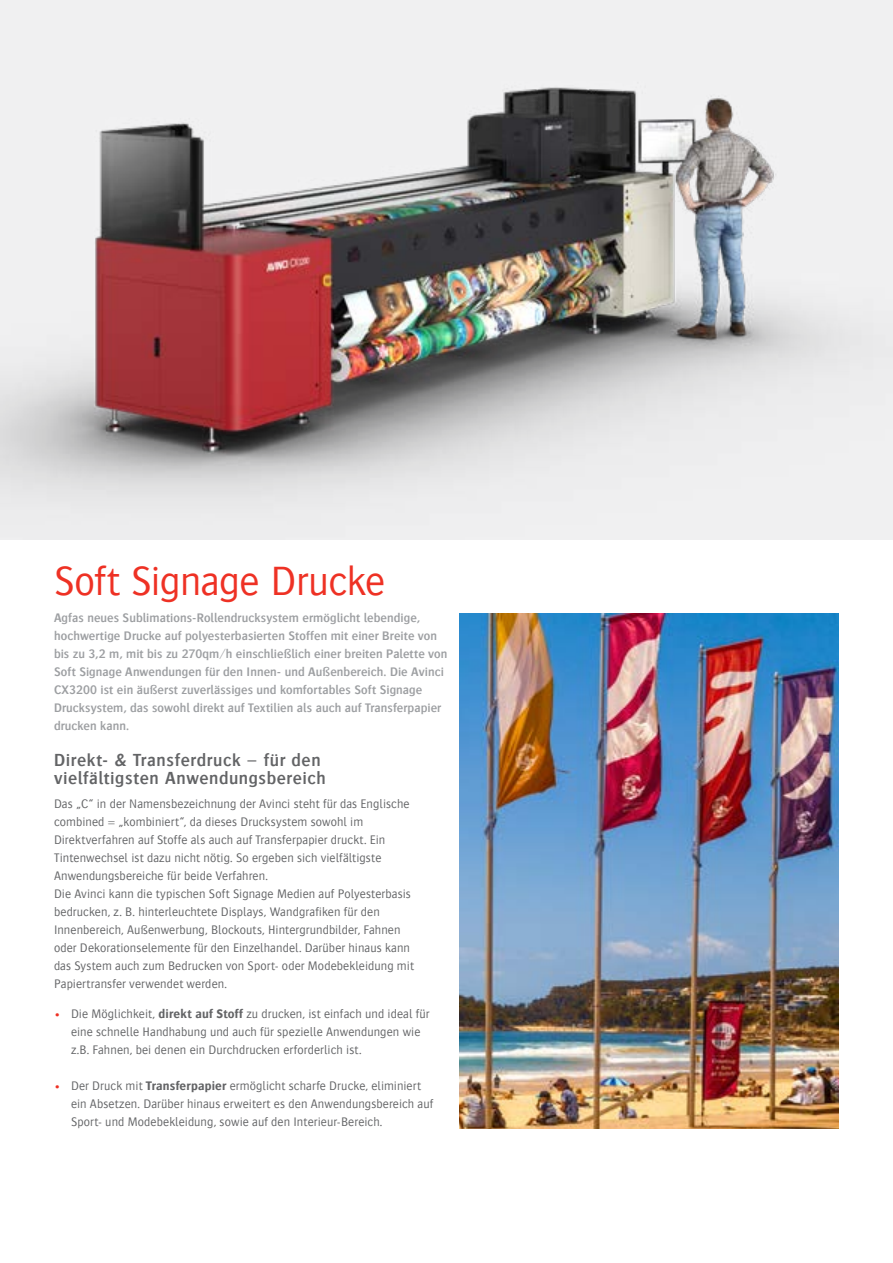
<style>
.page{position:relative;width:893px;height:1263px;background:#fff}
.page>*{position:absolute;margin:0;border:0;box-sizing:border-box;transform-origin:0 0}
.t1{font:300 42px "Bosis For Agfa";letter-spacing:-.015em;color:#ee3124}
.t2{font:600 18px/18px "Bosis For Agfa";letter-spacing:.03em;color:#636466}
.t3{font:300 12.75px/18px "Bosis For Agfa";letter-spacing:.01em;color:#636466}
.t4{font:600 12.75px/18px "Bosis For Agfa";letter-spacing:.005em;color:#9d9fa2}
.s1{color:#ee3124}
.s2{font-weight:700}
</style>
<div class="page">
<img style="left:0;top:0;width:893px;height:539px">
<img style="left:459px;top:614px;width:380px;height:514px">
<h1 class="t1" style="left:54px;top:559px;width:333px">Soft Signage Drucke</h1>
<p class="t4" style="left:54px;top:608px;width:395px">Agfas neues Sublimations-Rollendrucksystem ermöglicht lebendige, hochwertige Drucke auf polyesterbasierten Stoffen mit einer Breite von bis zu 3,2 m, mit bis zu 270qm/h einschließlich einer breiten Palette von Soft Signage Anwendungen für den Innen- und Außenbereich. Die Avinci CX3200 ist ein äußerst zuverlässiges und komfortables Soft Signage Drucksystem, das sowohl direkt auf Textilien als auch auf Transferpapier drucken kann.</p>
<h2 class="t2" style="left:54px;top:751px;width:273px">Direkt- &amp; Transferdruck – für den vielfältigsten Anwendungsbereich</h2>
<p class="t3" style="left:54px;top:794px;width:361px">Das „C“ in der Namensbezeichnung der Avinci steht für das Englische combined = „kombiniert“, da dieses Drucksystem sowohl im Direktverfahren auf Stoffe als auch auf Transferpapier druckt. Ein Tintenwechsel ist dazu nicht nötig. So ergeben sich vielfältigste Anwendungsbereiche für beide Verfahren.<br>Die Avinci kann die typischen Soft Signage Medien auf Polyesterbasis bedrucken, z. B. hinterleuchtete Displays, Wandgrafiken für den Innenbereich, Außenwerbung, Blockouts, Hintergrundbilder, Fahnen oder Dekorationselemente für den Einzelhandel. Darüber hinaus kann das System auch zum Bedrucken von Sport- oder Modebekleidung mit Papiertransfer verwendet werden.</p>
<p class="t3" style="left:71px;top:1004px;width:360px;text-indent:-17px"><span class="s1">•</span> Die Möglichkeit, <span class="s2">direkt auf Stoff</span> zu drucken, ist einfach und ideal für eine schnelle Handhabung und auch für spezielle Anwendungen wie z.B. Fahnen, bei denen ein Durchdrucken erforderlich ist.</p>
<p class="t3" style="left:71px;top:1076px;width:364px;text-indent:-17px"><span class="s1">•</span> Der Druck mit <span class="s2">Transferpapier</span> ermöglicht scharfe Drucke, eliminiert ein Absetzen. Darüber hinaus erweitert es den Anwendungsbereich auf<br>Sport- und Modebekleidung, sowie auf den Interieur-Bereich.</p>
</div>
